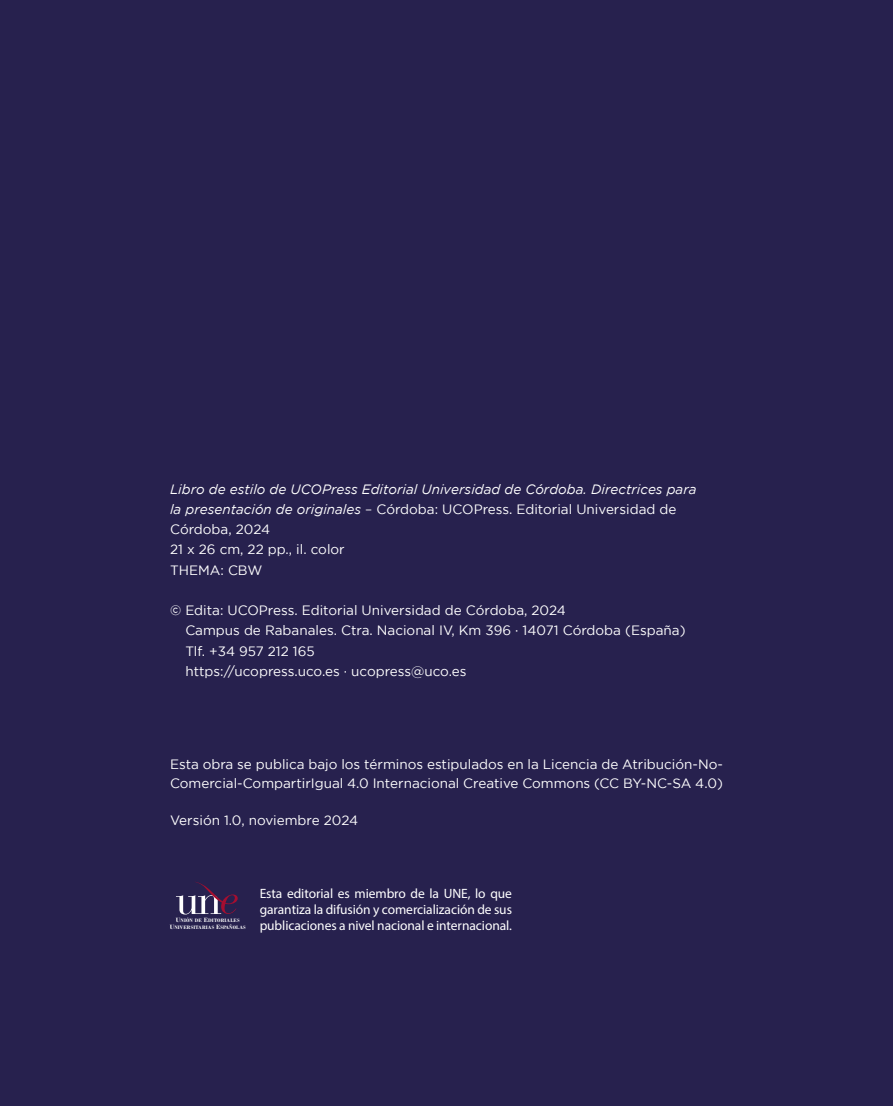
<style>
.page{position:relative;width:893px;height:1106px;background:#27214e}
.page>*{position:absolute;margin:0;border:0;box-sizing:border-box;transform-origin:0 0}
.t1{font:13.5px/20.2px "Gotham";color:#fff}
.t2{font:italic 13.5px/20.2px "Gotham";color:#fff}
.notas{font:13.5px/16.2px "Myriad Pro";letter-spacing:-.005em;color:#fff;text-align:justify}
.t3{font:5.1px "Bodoni MT Bold SC800";letter-spacing:.03em;color:#fff}
.s1{font-style:normal}
.s2{font-size:6.45px}
</style>
<div class="page">
<svg style="left:176px;top:881px;width:62px;height:33px"></svg>
<p class="t2" style="left:170px;top:479px;width:528px">Libro de estilo de UCOPress Editorial Universidad de Córdoba. Directrices para la presentación de originales <span class="s1">– Córdoba: UCOPress. Editorial Universidad de<br>Córdoba, 2024</span></p>
<p class="t1" style="left:170px;top:539px;width:176px">21 x 26 cm, 22 pp., il. color</p>
<p class="t1" style="left:170px;top:559px;width:94px">THEMA: CBW</p>
<p class="t1" style="left:185px;top:600px;width:502px;text-indent:-15px">© Edita: UCOPress. Editorial Universidad de Córdoba, 2024<br>Campus de Rabanales. Ctra. Nacional IV, Km 396 · 14071 Córdoba (España)<br>Tlf. +34 957 212 165<br>https://ucopress.uco.es · ucopress@uco.es</p>
<p class="t1" style="left:170px;top:753px;width:554px;line-height:19.5px">Esta obra se publica bajo los términos estipulados en la Licencia de Atribución-No-<br>Comercial-CompartirIgual 4.0 Internacional Creative Commons (CC BY-NC-SA 4.0)</p>
<p class="t1" style="left:170px;top:809px;width:190px">Versión 1.0, noviembre 2024</p>
<p class="t3" style="left:176px;top:917px;width:65px"><span class="s2">U</span>NIÓN DE <span class="s2">E</span>DITORIALES</p>
<p class="t3" style="left:170px;top:924px;width:78px"><span class="s2">U</span>NIVERSITARIAS <span class="s2">E</span>SPAÑOLAS</p>
<p class="notas" style="left:260px;top:885px;width:254px">Esta editorial es miembro de la UNE, lo que garantiza la difusión y comercialización de sus publicaciones a nivel nacional e internacional.</p>
</div>
